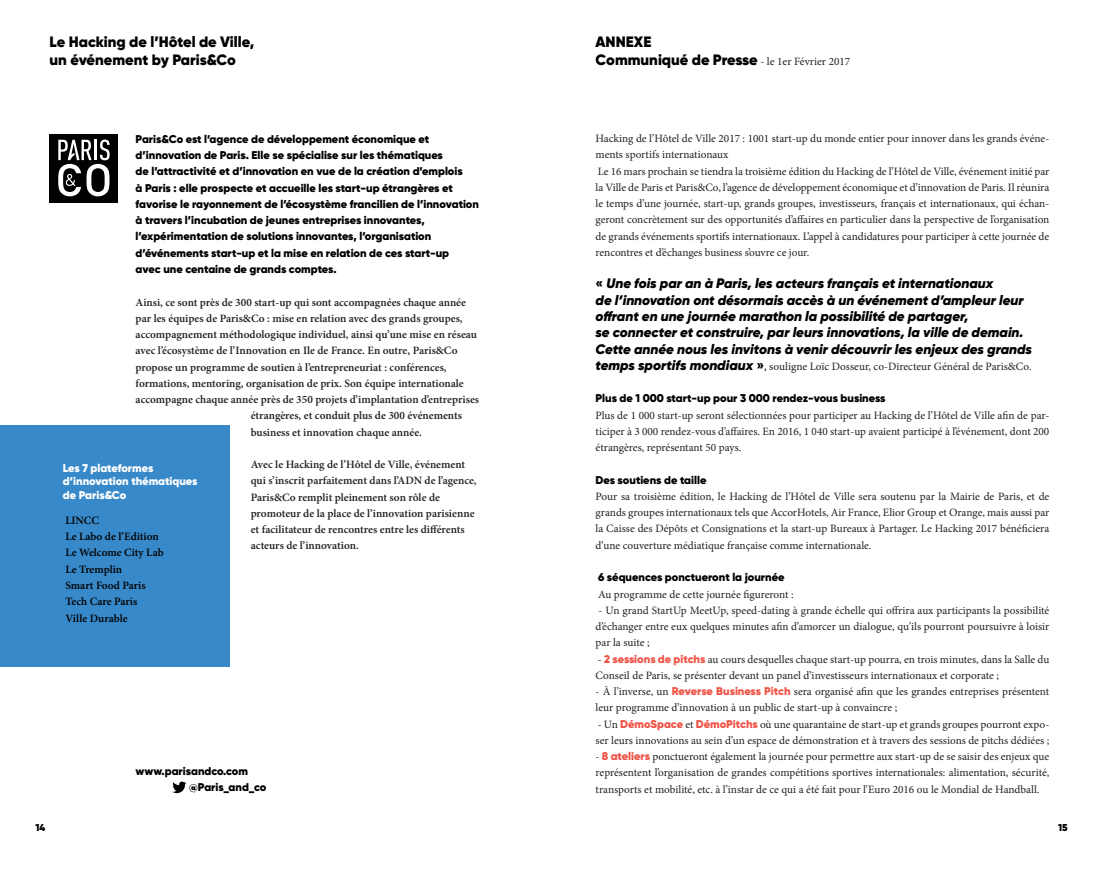
<style>
.page{position:relative;width:1099px;height:869px;background:#fff}
.page>*{position:absolute;margin:0;border:0;box-sizing:border-box;transform-origin:0 0}
.t1{font:900 15px/18px "Gilroy";color:#000}
.t2{font:italic 900 13.75px/16.2px "Gilroy";color:#000}
.t3{font:11.25px/16.2px "Minion Pro";letter-spacing:-.005em;color:#222121}
.t4{font:600 11.25px/16.2px "Minion Pro";color:#222121}
.t5{font:900 11.25px/16.2px "Gilroy";color:#000}
.t6{font:600 11.25px/16.2px "Minion Pro";color:#000}
.t7{font:900 11.25px/13.8px "Gilroy";color:#fff}
.t8{font:900 10px "Gilroy";color:#000}
.s1{font-family:"Minion Pro";font-weight:400;font-size:11.25px;color:#222121}
.s2{font-style:normal}
.s3{font-family:"Gilroy";font-weight:900;font-style:italic;font-size:13.75px;color:#000}
.s4{font-family:"Gilroy";font-weight:900;font-size:13.75px;color:#000}
.s5{color:#000}
.s6{font-family:"Gilroy";font-weight:900;color:#f05548}
</style>
<div class="page">
<div style="left:0;top:425px;width:229px;height:241px;background:#3889c9"></div>
<div style="left:50px;top:134px;width:68px;height:68px;background:#000"></div>
<svg style="left:58px;top:139px;width:52px;height:57px"></svg>
<svg style="left:172px;top:781px;width:14px;height:13px"></svg>
<h1 class="t1" style="left:50px;top:33px;width:206px">Le Hacking de l’Hôtel de Ville, un événement by Paris&amp;Co</h1>
<p class="t5" style="left:136px;top:131px;width:345px">Paris&amp;Co est l’agence de développement économique et d’innovation de Paris. Elle se spécialise sur les thématiques<br>de l’attractivité et d’innovation en vue de la création d’emplois<br>à Paris : elle prospecte et accueille les start-up étrangères et favorise le rayonnement de l’écosystème francilien de l’innovation à travers l’incubation de jeunes entreprises innovantes, l’expérimentation de solutions innovantes, l’organisation d’événements start-up et la mise en relation de ces start-up<br>avec une centaine de grands comptes.</p>
<p class="t4" style="left:136px;top:293px;width:332px">Ainsi, ce sont près de 300 start-up qui sont accompagnées chaque année</p>
<p class="t4" style="left:136px;top:310px;width:328px">par les équipes de Paris&amp;Co : mise en relation avec des grands groupes,</p>
<p class="t4" style="left:136px;top:326px;width:343px">accompagnement méthodologique individuel, ainsi qu’une mise en réseau</p>
<p class="t4" style="left:136px;top:342px;width:323px">avec l’écosystème de l’Innovation en Ile de France. En outre, Paris&amp;Co</p>
<p class="t4" style="left:136px;top:358px;width:312px">propose un programme de soutien à l’entrepreneuriat : conférences,</p>
<p class="t4" style="left:136px;top:375px;width:330px">formations, mentoring, organisation de prix. Son équipe internationale</p>
<p class="t4" style="left:136px;top:391px;width:345px">accompagne chaque année près de 350 projets d’implantation d’entreprises</p>
<p class="t4" style="left:251px;top:407px;width:213px">étrangères, et conduit plus de 300 événements</p>
<p class="t4" style="left:251px;top:423px;width:173px">business et innovation chaque année.</p>
<p class="t4" style="left:251px;top:456px;width:227px">Avec le Hacking de l’Hôtel de Ville, événement qui s’inscrit parfaitement dans l’ADN de l’agence, Paris&amp;Co remplit pleinement son rôle de promoteur de la place de l’innovation parisienne et facilitateur de rencontres entre les différents acteurs de l’innovation.</p>
<p class="t7" style="left:63px;top:460px;width:136px">Les 7 plateformes d’innovation thématiques de Paris&amp;Co</p>
<p class="t6" style="left:65px;top:512px;width:100px">LINCC<br>Le Labo de l’Edition<br>Le Welcome City Lab<br>Le Tremplin<br>Smart Food Paris<br>Tech Care Paris<br>Ville Durable</p>
<p class="t5" style="left:189px;top:762px;width:79px;text-indent:-54px">www.parisandco.com @Paris_and_co</p>
<h1 class="t1" style="left:595px;top:33px;width:57px">ANNEXE</h1>
<h1 class="t1" style="left:595px;top:51px;width:256px">Communiqué de Presse <span class="s1">- le 1er Février 2017</span></h1>
<p class="t3" style="left:595px;top:130px;width:455px">Hacking de l’Hôtel de Ville 2017 : 1001 start-up du monde entier pour innover dans les grands événe&shy;ments sportifs internationaux<br>Le 16 mars prochain se tiendra la troisième édition du Hacking de l’Hôtel de Ville, événement initié par la Ville de Paris et Paris&amp;Co, l’agence de développement économique et d’innovation de Paris. Il réunira le temps d’une journée, start-up, grands groupes, investisseurs, français et internationaux, qui échan&shy;geront concrètement sur des opportunités d’affaires en particulier dans la perspective de l’organisation de grands événements sportifs internationaux. L’appel à candidatures pour participer à cette journée de rencontres et d’échanges business s’ouvre ce jour.</p>
<p class="t2" style="left:595px;top:275px;width:438px"><span class="s2">«</span> Une fois par an à Paris, les acteurs français et internationaux<br>de l’innovation ont désormais accès à un événement d’ampleur leur offrant en une journée marathon la possibilité de partager,<br>se connecter et construire, par leurs innovations, la ville de demain.<br>Cette année nous les invitons à venir découvrir les enjeux des grands</p>
<p class="t3" style="left:595px;top:358px;width:437px"><span class="s3">temps sportifs mondiaux</span> <span class="s4">»</span><span class="s5">,</span> souligne Loïc Dosseur, co-Directeur Général de Paris&amp;Co.</p>
<p class="t5" style="left:595px;top:390px;width:291px">Plus de 1 000 start-up pour 3 000 rendez-vous business</p>
<p class="t3" style="left:595px;top:407px;width:455px;text-align:justify">Plus de 1 000 start-up seront sélectionnées pour participer au Hacking de l’Hôtel de Ville afin de par&shy;ticiper à 3 000 rendez-vous d’affaires. En 2016, 1 040 start-up avaient participé à l’événement, dont 200 étrangères, représentant 50 pays.</p>
<p class="t5" style="left:595px;top:471px;width:112px">Des soutiens de taille</p>
<p class="t3" style="left:595px;top:488px;width:455px;text-align:justify">Pour sa troisième édition, le Hacking de l’Hôtel de Ville sera soutenu par la Mairie de Paris, et de grands groupes internationaux tels que AccorHotels, Air France, Elior Group et Orange, mais aussi par la Caisse des Dépôts et Consignations et la start-up Bureaux à Partager. Le Hacking 2017 bénéficiera d’une couverture médiatique française comme internationale.</p>
<p class="t5" style="left:598px;top:569px;width:188px">6 séquences ponctueront la journée</p>
<p class="t3" style="left:598px;top:585px;width:197px">Au programme de cette journée figureront :</p>
<p class="t3" style="left:595px;top:601px;width:455px;text-align:justify">- Un grand StartUp MeetUp, speed-dating à grande échelle qui offrira aux participants la possibilité d’échanger entre eux quelques minutes afin d’amorcer un dialogue, qu’ils pourront poursuivre à loisir par la suite ;</p>
<p class="t3" style="left:595px;top:650px;width:455px">- <span class="s6">2 sessions de pitchs</span> au cours desquelles chaque start-up pourra, en trois minutes, dans la Salle du<br>Conseil de Paris, se présenter devant un panel d’investisseurs internationaux et corporate ;</p>
<p class="t3" style="left:595px;top:683px;width:455px">- À l’inverse, un <span class="s6">Reverse Business Pitch</span> sera organisé afin que les grandes entreprises présentent leur programme d’innovation à un public de start-up à convaincre ;</p>
<p class="t3" style="left:595px;top:715px;width:455px">- Un <span class="s6">DémoSpace</span> et <span class="s6">DémoPitchs</span> où une quarantaine de start-up et grands groupes pourront expo&shy;ser leurs innovations au sein d’un espace de démonstration et à travers des sessions de pitchs dédiées ;</p>
<p class="t3" style="left:595px;top:748px;width:455px;text-align:justify">- <span class="s6">8 ateliers</span> ponctueront également la journée pour permettre aux start-up de se saisir des enjeux que représentent l’organisation de grandes compétitions sportives internationales: alimentation, sécurité, transports et mobilité, etc. à l’instar de ce qui a été fait pour l’Euro 2016 ou le Mondial de Handball.</p>
<p class="t8" style="left:35px;top:820px;width:11px">14</p>
<p class="t8" style="left:1057px;top:820px;width:11px">15</p>
</div>
